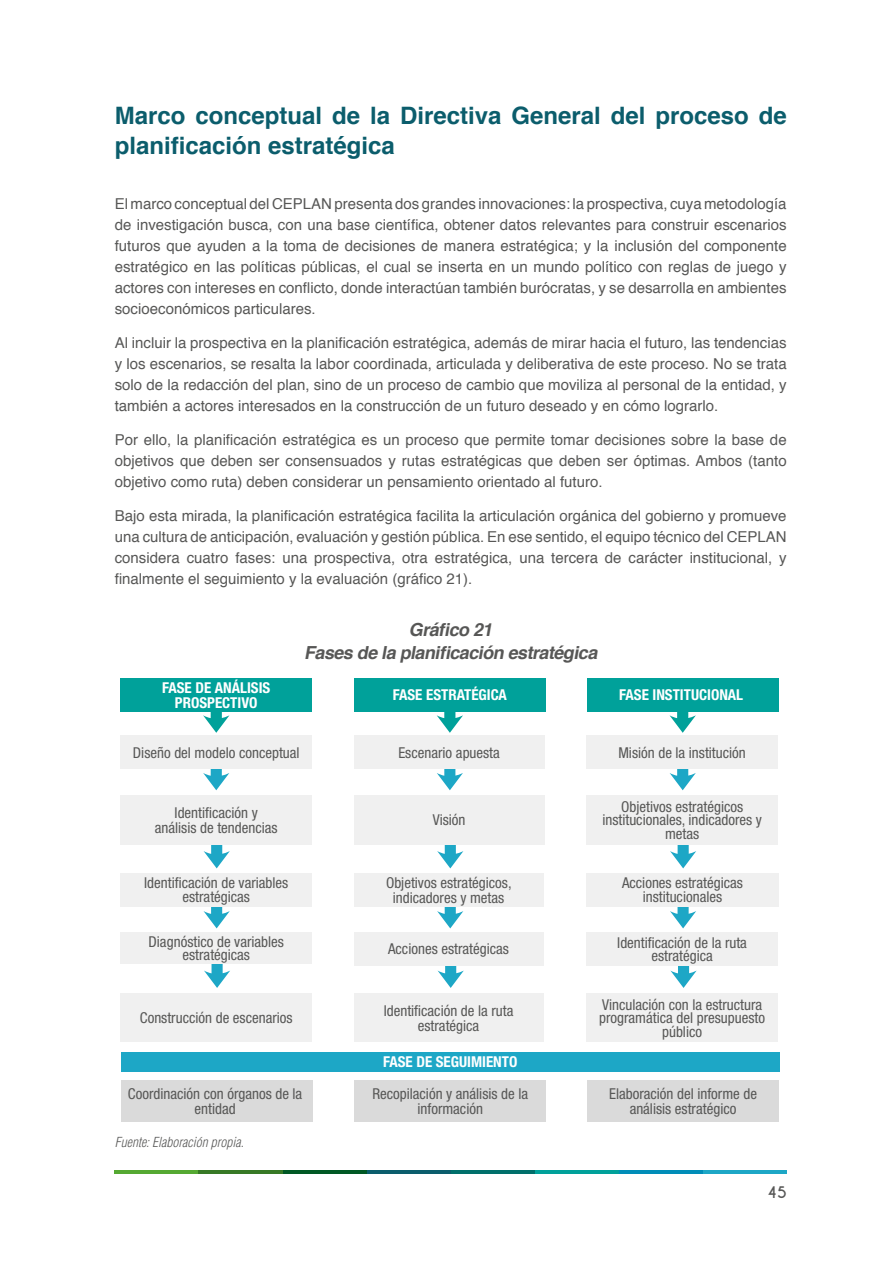
<style>
.page{position:relative;width:893px;height:1263px;background:#fff}
.page>*{position:absolute;margin:0;border:0;box-sizing:border-box;transform-origin:0 0}
.t1{font:700 24px/30px "Helvetica";color:#0b5d6c}
.t2{font:italic 700 18px/22.5px "Helvetica";color:#575756;text-align:center}
.t3{font:15px/21px "Helvetica";color:#575756;text-align:justify}
.t4{font:condensed 15px/13.5px "Helvetica Neue LT Std";color:#575756;text-align:center}
.t5{font:700 condensed 15px/15px "Helvetica Neue LT Std";color:#fff;text-align:center}
.t6{font:700 15px "Caviar Dreams";color:#575756}
.t7{font:italic 300 condensed 13.5px "Helvetica LT Std";color:#575756}
</style>
<div class="page">
<hr style="left:115px;top:1170px;width:84px;height:4px;background:#55a932">
<hr style="left:703px;top:1170px;width:84px;height:4px;background:#1da7c6">
<hr style="left:619px;top:1170px;width:84px;height:4px;background:#008db8">
<hr style="left:535px;top:1170px;width:84px;height:4px;background:#00a19a">
<hr style="left:451px;top:1170px;width:84px;height:4px;background:#006f6b">
<hr style="left:367px;top:1170px;width:84px;height:4px;background:#0b5d6c">
<hr style="left:283px;top:1170px;width:84px;height:4px;background:#005824">
<hr style="left:199px;top:1170px;width:84px;height:4px;background:#377925">
<svg style="left:203px;top:711px;width:26px;height:22px"></svg>
<svg style="left:437px;top:711px;width:26px;height:22px"></svg>
<div style="left:120px;top:678px;width:192px;height:33px;background:#00a19a"></div>
<svg style="left:203px;top:769px;width:26px;height:21px"></svg>
<svg style="left:204px;top:845px;width:26px;height:23px"></svg>
<svg style="left:203px;top:907px;width:27px;height:21px"></svg>
<svg style="left:204px;top:964px;width:26px;height:24px"></svg>
<div style="left:354px;top:678px;width:192px;height:33px;background:#00a19a"></div>
<svg style="left:437px;top:769px;width:26px;height:21px"></svg>
<svg style="left:437px;top:845px;width:26px;height:23px"></svg>
<svg style="left:437px;top:907px;width:26px;height:21px"></svg>
<svg style="left:438px;top:966px;width:26px;height:22px"></svg>
<div style="left:587px;top:678px;width:192px;height:33px;background:#00a19a"></div>
<svg style="left:670px;top:769px;width:26px;height:21px"></svg>
<svg style="left:670px;top:845px;width:26px;height:23px"></svg>
<svg style="left:670px;top:907px;width:26px;height:21px"></svg>
<svg style="left:670px;top:966px;width:27px;height:22px"></svg>
<div style="left:121px;top:1052px;width:659px;height:20px;background:#1da7c6"></div>
<div style="left:121px;top:1080px;width:191px;height:42px;background:#dadada"></div>
<div style="left:354px;top:1080px;width:192px;height:42px;background:#dadada"></div>
<div style="left:587px;top:1080px;width:192px;height:42px;background:#dadada"></div>
<div style="left:120px;top:993px;width:192px;height:49px;background:#f0f0f0"></div>
<div style="left:120px;top:795px;width:192px;height:50px;background:#f0f0f0"></div>
<div style="left:120px;top:873px;width:192px;height:34px;background:#f0f0f0"></div>
<div style="left:120px;top:932px;width:192px;height:32px;background:#f0f0f0"></div>
<div style="left:354px;top:993px;width:189px;height:49px;background:#f0f0f0"></div>
<div style="left:354px;top:795px;width:190px;height:50px;background:#f0f0f0"></div>
<div style="left:354px;top:873px;width:189px;height:34px;background:#f0f0f0"></div>
<div style="left:354px;top:932px;width:189px;height:34px;background:#f0f0f0"></div>
<div style="left:354px;top:735px;width:190px;height:34px;background:#f0f0f0"></div>
<div style="left:586px;top:993px;width:192px;height:49px;background:#f0f0f0"></div>
<div style="left:586px;top:795px;width:192px;height:50px;background:#f0f0f0"></div>
<div style="left:586px;top:873px;width:193px;height:34px;background:#f0f0f0"></div>
<div style="left:586px;top:932px;width:192px;height:34px;background:#f0f0f0"></div>
<div style="left:586px;top:735px;width:192px;height:34px;background:#f0f0f0"></div>
<svg style="left:669px;top:711px;width:27px;height:22px"></svg>
<div style="left:120px;top:735px;width:192px;height:34px;background:#f0f0f0"></div>
<h1 class="t1" style="left:115px;top:101px;width:673px">Marco conceptual de la Directiva General del proceso de planificación estratégica</h1>
<p class="t3" style="left:115px;top:194px;width:673px">El marco conceptual del CEPLAN presenta dos grandes innovaciones: la prospectiva, cuya metodología de investigación busca, con una base científica, obtener datos relevantes para construir escenarios futuros que ayuden a la toma de decisiones de manera estratégica; y la inclusión del componente estratégico en las políticas públicas, el cual se inserta en un mundo político con reglas de juego y actores con intereses en conflicto, donde interactúan también burócratas, y se desarrolla en ambientes socioeconómicos particulares.</p>
<p class="t3" style="left:115px;top:333px;width:673px">Al incluir la prospectiva en la planificación estratégica, además de mirar hacia el futuro, las tendencias y los escenarios, se resalta la labor coordinada, articulada y deliberativa de este proceso. No se trata solo de la redacción del plan, sino de un proceso de cambio que moviliza al personal de la entidad, y también a actores interesados en la construcción de un futuro deseado y en cómo lograrlo.</p>
<p class="t3" style="left:115px;top:430px;width:673px">Por ello, la planificación estratégica es un proceso que permite tomar decisiones sobre la base de objetivos que deben ser consensuados y rutas estratégicas que deben ser óptimas. Ambos (tanto objetivo como ruta) deben considerar un pensamiento orientado al futuro.</p>
<p class="t3" style="left:115px;top:505px;width:673px">Bajo esta mirada, la planificación estratégica facilita la articulación orgánica del gobierno y promueve una cultura de anticipación, evaluación y gestión pública. En ese sentido, el equipo técnico del CEPLAN considera cuatro fases: una prospectiva, otra estratégica, una tercera de carácter institucional, y finalmente el seguimiento y la evaluación (gráfico 21).</p>
<p class="t2" style="left:304px;top:619px;width:300px">Gráfico21<br>Fasesdelaplanificaciónestratégica</p>
<p class="t5" style="left:162px;top:680px;width:110px">FASE DE ANÁLISIS<br>PROSPECTIVO</p>
<p class="t5" style="left:393px;top:687px;width:116px">FASE ESTRATÉGICA</p>
<p class="t4" style="left:133px;top:745px;width:168px">Diseño del modelo conceptual</p>
<p class="t4" style="left:398px;top:745px;width:103px">Escenario apuesta</p>
<p class="t5" style="left:619px;top:687px;width:126px">FASE INSTITUCIONAL</p>
<p class="t4" style="left:618px;top:745px;width:129px">Misión de la institución</p>
<p class="t4" style="left:155px;top:805px;width:124px;line-height:15px">Identificación y análisis de tendencias</p>
<p class="t4" style="left:144px;top:876px;width:146px">Identificación de variables estratégicas</p>
<p class="t4" style="left:149px;top:935px;width:137px">Diagnóstico de variables estratégicas</p>
<p class="t4" style="left:140px;top:1011px;width:154px">Construcción de escenarios</p>
<p class="t4" style="left:433px;top:813px;width:34px">Visión</p>
<p class="t4" style="left:386px;top:875px;width:127px;line-height:15px">Objetivos estratégicos, indicadores y metas</p>
<p class="t4" style="left:388px;top:942px;width:122px">Acciones estratégicas</p>
<p class="t4" style="left:384px;top:1003px;width:131px;line-height:15px">Identificación de la ruta estratégica</p>
<p class="t5" style="left:383px;top:1054px;width:136px">FASE DE SEGUIMIENTO</p>
<p class="t4" style="left:602px;top:800px;width:161px">Objetivos estratégicos institucionales, indicadores y metas</p>
<p class="t4" style="left:622px;top:876px;width:122px">Acciones estratégicas institucionales</p>
<p class="t4" style="left:617px;top:935px;width:131px">Identificación de la ruta estratégica</p>
<p class="t4" style="left:599px;top:997px;width:167px">Vinculación con la estructura programática del presupuesto público</p>
<p class="t4" style="left:128px;top:1086px;width:176px;line-height:15px">Coordinación con órganos de la entidad</p>
<p class="t4" style="left:372px;top:1086px;width:157px;line-height:15px">Recopilación y análisis de la información</p>
<p class="t4" style="left:609px;top:1086px;width:149px;line-height:15px">Elaboración del informe de análisis estratégico</p>
<p class="t7" style="left:115px;top:1133px;width:130px">Fuente: Elaboración propia.</p>
<p class="t6" style="left:767px;top:1183px;width:21px">45</p>
</div>
